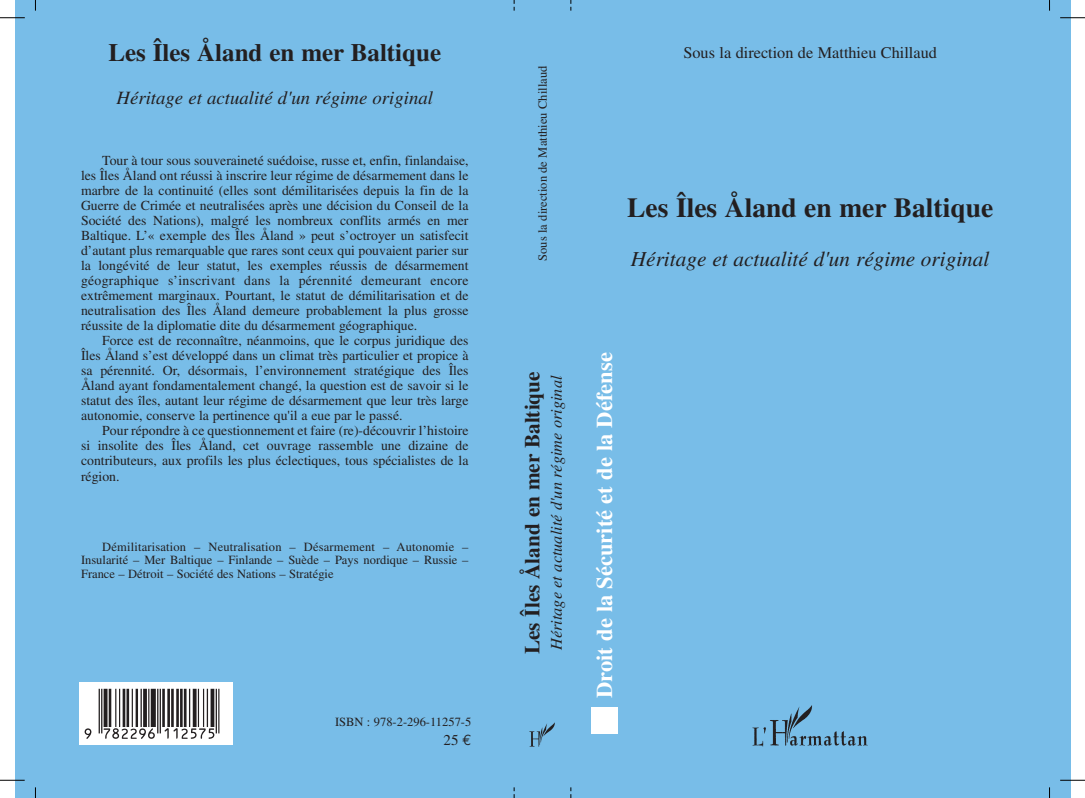
<style>
.page{position:relative;width:1085px;height:798px;background:#fff}
.page>*{position:absolute;margin:0;border:0;box-sizing:border-box;transform-origin:0 0}
.t1{font:50px "Upc Half";color:#231f20}
.t2{font:700 27.5px "Times";color:#231f20}
.t3{font:700 25px "Times";color:#231f20}
.t4{font:700 22.5px "Times";color:#fff}
.t5{font:italic 21.25px "Times";color:#231f20}
.t6{font:700 21.25px "Times";color:#231f20}
.t7{font:italic 18.75px "Times";color:#231f20}
.t8{font:italic 16.25px "Times";color:#231f20}
.t9{font:16.25px "Times";color:#231f20}
.t10{font:15px "Times";color:#231f20}
.t11{font:13.75px/15px "Times";color:#231f20;text-align:justify}
.t12{font:12.5px/13.8px "Times";color:#231f20;text-align:justify}
.s1{font-family:"Euro Mono"}
</style>
<div class="page">
<div style="left:16px;top:0;width:1054px;height:797px;background:#78bde8"></div>
<svg style="left:0;top:18px;width:25px;height:1px"></svg>
<svg style="left:1060px;top:18px;width:24px;height:1px"></svg>
<svg style="left:1060px;top:779px;width:24px;height:1px"></svg>
<svg style="left:0;top:779px;width:25px;height:1px"></svg>
<img style="left:752px;top:705px;width:116px;height:42px">
<img style="left:529px;top:722px;width:26px;height:23px">
<div style="left:80px;top:682px;width:153px;height:63px;background:#fff"></div>
<div style="left:591px;top:706px;width:26px;height:27px;background:#fff"></div>
<h3 class="t3" style="left:108px;top:44px;width:334px">Les Îles Åland en mer Baltique</h3>
<h3 class="t7" style="left:117px;top:92px;width:318px">Héritage et actualité d'un régime original</h3>
<p class="t11" style="left:81px;top:154px;width:389px;text-indent:21px">Tour à tour sous souveraineté suédoise, russe et, enfin, finlandaise, les Îles Åland ont réussi à inscrire leur régime de désarmement dans le marbre de la continuité (elles sont démilitarisées depuis la fin de la Guerre de Crimée et neutralisées après une décision du Conseil de la Société des Nations), malgré les nombreux conflits armés en mer Baltique. L’« exemple des Îles Åland » peut s’octroyer un satisfecit d’autant plus remarquable que rares sont ceux qui pouvaient parier sur la longévité de leur statut, les exemples réussis de désarmement géographique s’inscrivant dans la pérennité demeurant encore extrêmement marginaux. Pourtant, le statut de démilitarisation et de neutralisation des Îles Åland demeure probablement la plus grosse réussite de la diplomatie dite du désarmement géographique.</p>
<p class="t11" style="left:81px;top:334px;width:389px;text-indent:21px">Force est de reconnaître, néanmoins, que le corpus juridique des Îles Åland s’est développé dans un climat très particulier et propice à sa pérennité. Or, désormais, l’environnement stratégique des Îles Åland ayant fondamentalement changé, la question est de savoir si le statut des îles, autant leur régime de désarmement que leur très large autonomie, conserve la pertinence qu'il a eue par le passé.</p>
<p class="t11" style="left:81px;top:424px;width:389px;text-indent:21px">Pour répondre à ce questionnement et faire (re)-découvrir l’histoire si insolite des Îles Åland, cet ouvrage rassemble une dizaine de contributeurs, aux profils les plus éclectiques, tous spécialistes de la région.</p>
<p class="t12" style="left:81px;top:540px;width:389px;text-indent:21px">Démilitarisation – Neutralisation – Désarmement – Autonomie – Insularité – Mer Baltique – Finlande – Suède – Pays nordique – Russie – France – Détroit – Société des Nations – Stratégie</p>
<h1 class="t1" style="left:85px;top:692px;width:145px">™xHSMCTGy112575z</h1>
<p class="t12" style="left:335px;top:716px;width:138px">ISBN : 978-2-296-11257-5</p>
<p class="t10" style="left:443px;top:734px;width:29px">25 <span class="s1">€</span></p>
<p class="t12" style="left:537px;top:261px;width:196px;rotate:-90deg">Sous la direction de Matthieu Chillaud</p>
<p class="t9" style="left:683px;top:46px;width:255px">Sous la direction de Matthieu Chillaud</p>
<h2 class="t2" style="left:627px;top:198px;width:367px">Les Îles Åland en mer Baltique</h2>
<h3 class="t5" style="left:630px;top:251px;width:360px">Héritage et actualité d'un régime original</h3>
<h3 class="t6" style="left:525px;top:654px;width:284px;rotate:-90deg">Les Îles Åland en mer Baltique</h3>
<p class="t8" style="left:550px;top:649px;width:276px;rotate:-90deg">Héritage et actualité d'un régime original</p>
<h3 class="t4" style="left:596px;top:697px;width:347px;rotate:-90deg">Droit de la Sécurité et de la Défense</h3>
</div>
